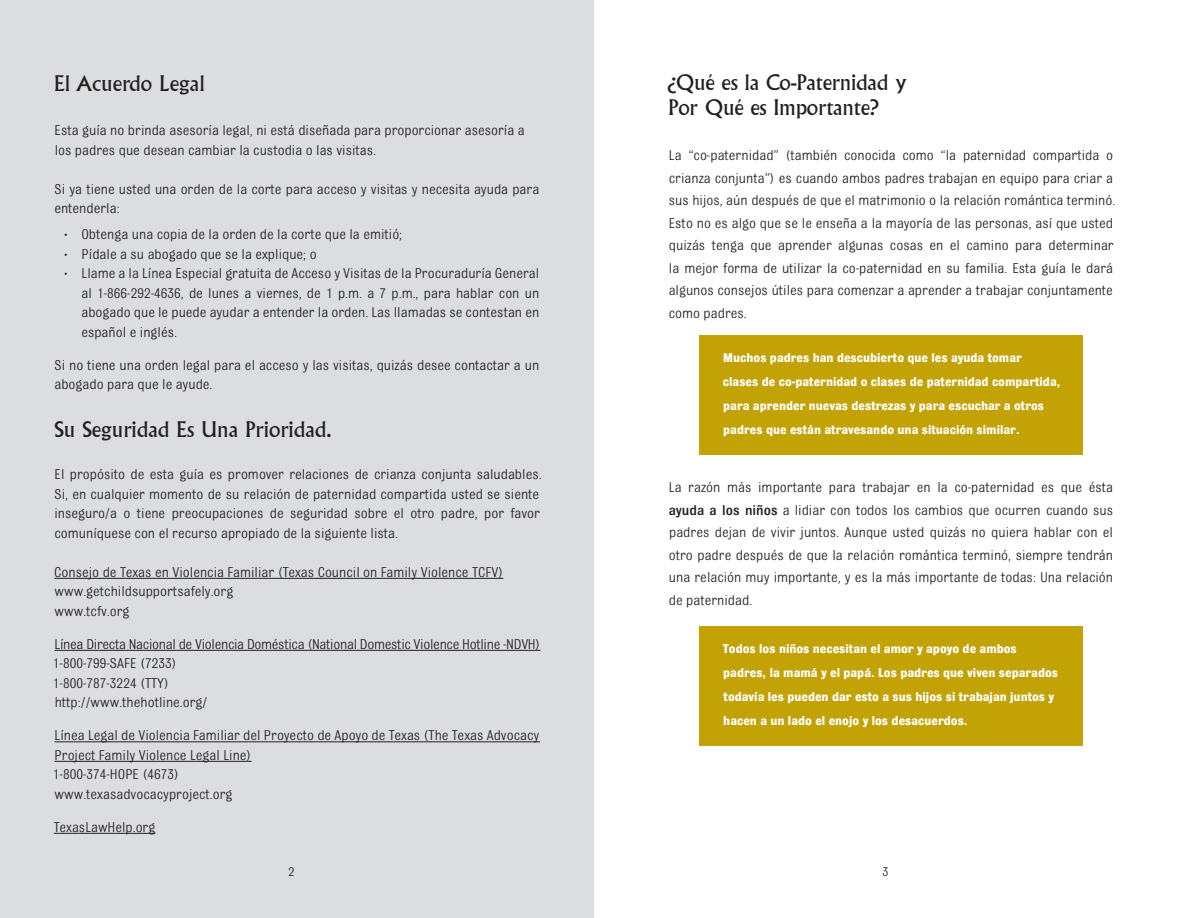
<style>
.page{position:relative;width:1188px;height:918px;background:#fff}
.page>*{position:absolute;margin:0;border:0;box-sizing:border-box;transform-origin:0 0}
.Chapter_titles{font:21px/25.2px "Albertus";letter-spacing:-.01em;color:#231f20}
.text{font:15px/22.5px "Bulldog";color:#231f20}
.Chapter_titles-2{font:15px/19.5px "Bulldog";color:#231f20}
.bullets{font:15px/19.5px "Bulldog";color:#231f20}
.text-2{font:15px "Bulldog";letter-spacing:-.02em;color:#231f20}
.boxes{font:700 13.5px/24px "Bulldog";color:#fff}
.boxes-2{font:13.5px "Bulldog";color:#231f20}
.s1{font-size:12px}
.s2{font-weight:500}
</style>
<div class="page">
<div style="left:699px;top:626px;width:384px;height:119px;background:#c2a205"></div>
<div style="left:699px;top:335px;width:384px;height:119px;background:#c2a205"></div>
<div style="left:0;top:0;width:594px;height:918px;background:#dcdddf"></div>
<hr style="left:54px;top:578px;width:449px;height:1px;background:#231f20">
<hr style="left:55px;top:650px;width:485px;height:1px;background:#231f20">
<hr style="left:55px;top:742px;width:485px;height:1px;background:#231f20">
<hr style="left:55px;top:761px;width:197px;height:1px;background:#231f20">
<hr style="left:54px;top:833px;width:101px;height:1px;background:#231f20">
<p class="Chapter_titles" style="left:54px;top:71px;width:152px">El Acuerdo Legal</p>
<p class="Chapter_titles-2" style="left:55px;top:120px;width:472px">Esta guía no brinda asesoría legal, ni está diseñada para proporcionar asesoría a los padres que desean cambiar la custodia o las visitas.</p>
<p class="text" style="left:54px;top:179px;width:487px;line-height:19.5px">Si ya tiene usted una orden de la corte para acceso y visitas y necesita ayuda para entenderla:</p>
<p class="text" style="left:65px;top:223px;width:339px"><span class="s1">•</span> Obtenga una copia de la orden de la corte que la emitió;</p>
<p class="text" style="left:65px;top:243px;width:254px"><span class="s1">•</span> Pídale a su abogado que se la explique; o</p>
<p class="text" style="left:81px;top:264px;width:460px;line-height:19.5px;text-align:justify;text-indent:-17px"><span class="s1">•</span> Llame a la Línea Especial gratuita de Acceso y Visitas de la Procuraduría General al 1-866-292-4636, de lunes a viernes, de 1 p.m. a 7 p.m., para hablar con un abogado que le puede ayudar a entender la orden. Las llamadas se contestan en español e inglés.</p>
<p class="bullets" style="left:54px;top:355px;width:486px">Si no tiene una orden legal para el acceso y las visitas, quizás desee contactar a un abogado para que le ayude.</p>
<p class="Chapter_titles" style="left:54px;top:417px;width:279px">Su Seguridad Es Una Prioridad.</p>
<p class="text" style="left:55px;top:464px;width:489px;line-height:19.5px">El propósito de esta guía es promover relaciones de crianza conjunta saludables.<br>Si, en cualquier momento de su relación de paternidad compartida usted se siente inseguro/a o tiene preocupaciones de seguridad sobre el otro padre, por favor comuníquese con el recurso apropiado de la siguiente lista.</p>
<p class="text" style="left:54px;top:560px;width:451px">Consejo de Texas en Violencia Familiar (Texas Council on Family Violence TCFV)</p>
<p class="text" style="left:55px;top:580px;width:180px">www.getchildsupportsafely.org</p>
<p class="text" style="left:55px;top:599px;width:76px">www.tcfv.org</p>
<p class="text-2" style="left:55px;top:636px;width:487px">Línea Directa Nacional de Violencia Doméstica (National Domestic Violence Hotline -NDVH)</p>
<p class="text" style="left:53px;top:652px;width:125px">1-800-799-SAFE (7233)</p>
<p class="text" style="left:53px;top:671px;width:118px">1-800-787-3224 (TTY)</p>
<p class="text" style="left:55px;top:691px;width:154px">http://www.thehotline.org/</p>
<p class="text" style="left:55px;top:725px;width:486px;line-height:19.5px">Línea Legal de Violencia Familiar del Proyecto de Apoyo de Texas (The Texas Advocacy<br>Project Family Violence Legal Line)</p>
<p class="text" style="left:53px;top:763px;width:128px">1-800-374-HOPE (4673)</p>
<p class="text" style="left:55px;top:782px;width:179px">www.texasadvocacyproject.org</p>
<p class="text" style="left:54px;top:815px;width:103px">TexasLawHelp.org</p>
<p class="boxes-2" style="left:288px;top:865px;width:8px">2</p>
<p class="Chapter_titles" style="left:667px;top:70px;width:241px">¿Qué es la Co-Paternidad y<br>Por Qué es Importante?</p>
<p class="text" style="left:669px;top:144px;width:448px">La “co-paternidad” (también conocida como “la paternidad compartida o crianza conjunta”) es cuando ambos padres trabajan en equipo para criar a sus hijos, aún después de que el matrimonio o la relación romántica terminó.<br>Esto no es algo que se le enseña a la mayoría de las personas, así que usted quizás tenga que aprender algunas cosas en el camino para determinar la mejor forma de utilizar la co-paternidad en su familia. Esta guía le dará algunos consejos útiles para comenzar a aprender a trabajar conjuntamente como padres.</p>
<p class="boxes" style="left:723px;top:345px;width:339px">Muchos padres han descubierto que les ayuda tomar clases de co-paternidad o clases de paternidad compartida, para aprender nuevas destrezas y para escuchar a otros padres que están atravesando una situación similar.</p>
<p class="text" style="left:669px;top:476px;width:446px;text-align:justify">La razón más importante para trabajar en la co-paternidad es que ésta <span class="s2">ayuda a los niños</span> a lidiar con todos los cambios que ocurren cuando sus padres dejan de vivir juntos. Aunque usted quizás no quiera hablar con el otro padre después de que la relación romántica terminó, siempre tendrán una relación muy importante, y es la más importante de todas: Una relación de paternidad.</p>
<p class="boxes" style="left:723px;top:636px;width:337px">Todos los niños necesitan el amor y apoyo de ambos padres, la mamá y el papá. Los padres que viven separados todavía les pueden dar esto a sus hijos si trabajan juntos y hacen a un lado el enojo y los desacuerdos.</p>
<p class="boxes-2" style="left:882px;top:865px;width:8px">3</p>
</div>
